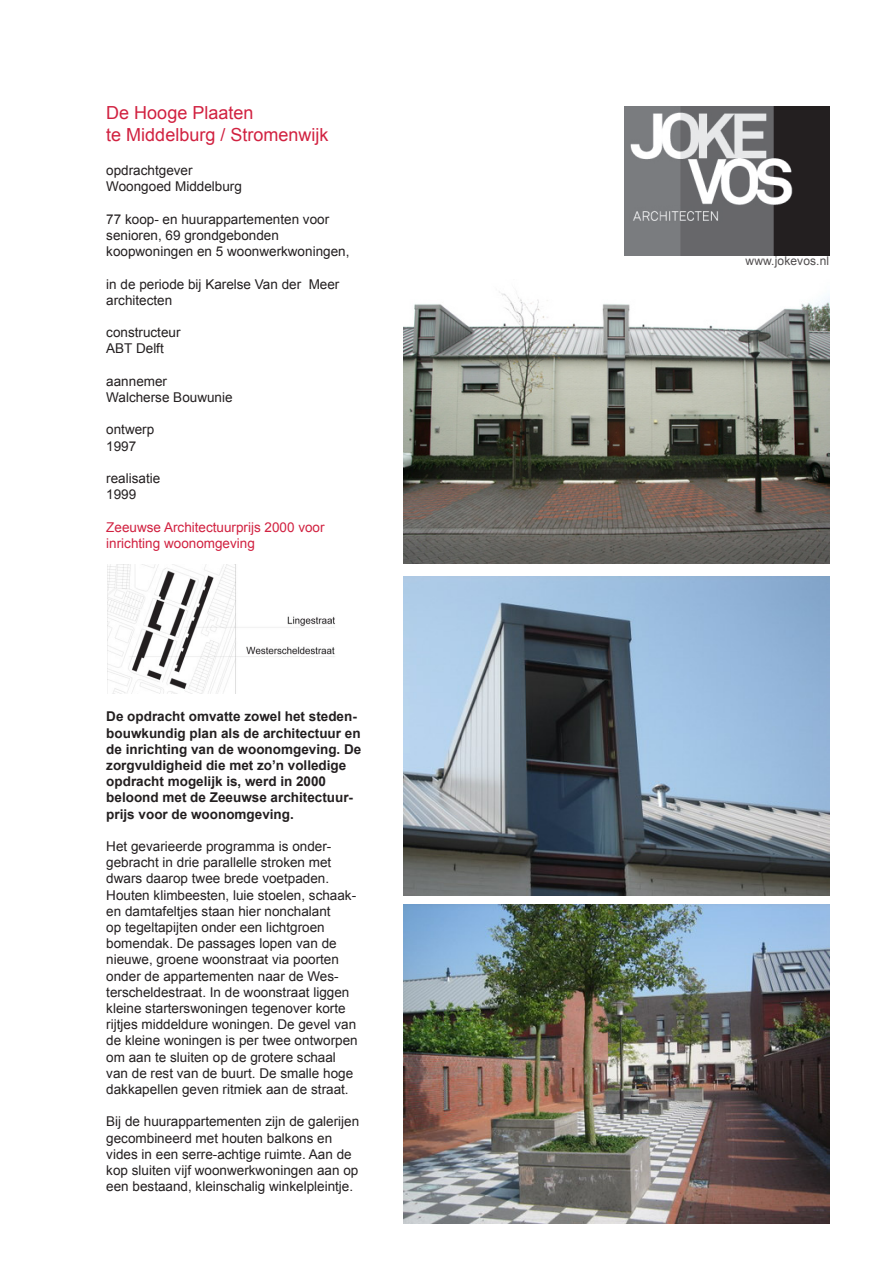
<style>
.page{position:relative;width:893px;height:1263px;background:#fff}
.page>*{position:absolute;margin:0;border:0;box-sizing:border-box;transform-origin:0 0}
.TITEL_Arial_12{font:18px "Arial";color:#d12140}
.tekst_Arial_9{font:13.5px/16.2px "Arial";color:#231f20}
.tekst_Arial_9_bold{font:700 13.5px/16.2px "Arial";color:#231f20}
.tekst_Arial_9-2{font:13.5px/16.2px "Arial";color:#d12140}
.t1{font:12px "Arial";letter-spacing:.01em;color:#231f20}
</style>
<div class="page">
<img style="left:624px;top:106px;width:205px;height:149px">
<img style="left:107px;top:564px;width:228px;height:129px">
<img style="left:404px;top:291px;width:425px;height:273px">
<img style="left:404px;top:576px;width:425px;height:319px">
<img style="left:404px;top:905px;width:425px;height:319px">
<p class="TITEL_Arial_12" style="left:106px;top:101px;width:149px">De Hooge Plaaten</p>
<p class="TITEL_Arial_12" style="left:106px;top:123px;width:224px">te Middelburg / Stromenwijk</p>
<p class="tekst_Arial_9" style="left:106px;top:163px;width:88px">opdrachtgever</p>
<p class="tekst_Arial_9" style="left:106px;top:179px;width:137px">Woongoed Middelburg</p>
<p class="tekst_Arial_9" style="left:106px;top:211px;width:224px">77 koop- en huurappartementen voor</p>
<p class="tekst_Arial_9" style="left:106px;top:227px;width:174px">senioren, 69 grondgebonden</p>
<p class="tekst_Arial_9" style="left:106px;top:244px;width:245px">koopwoningen en 5 woonwerkwoningen,</p>
<p class="tekst_Arial_9" style="left:106px;top:276px;width:235px">in de periode bij Karelse Van der Meer architecten</p>
<p class="tekst_Arial_9" style="left:106px;top:325px;width:76px">constructeur</p>
<p class="tekst_Arial_9" style="left:106px;top:341px;width:59px">ABT Delft</p>
<p class="tekst_Arial_9" style="left:106px;top:373px;width:62px">aannemer</p>
<p class="tekst_Arial_9" style="left:106px;top:389px;width:128px">Walcherse Bouwunie</p>
<p class="tekst_Arial_9" style="left:106px;top:422px;width:50px">ontwerp</p>
<p class="tekst_Arial_9" style="left:106px;top:438px;width:32px">1997</p>
<p class="tekst_Arial_9" style="left:106px;top:470px;width:56px">realisatie</p>
<p class="tekst_Arial_9" style="left:106px;top:487px;width:32px">1999</p>
<p class="tekst_Arial_9-2" style="left:106px;top:519px;width:220px">Zeeuwse Architectuurprijs 2000 voor inrichting woonomgeving</p>
<p class="tekst_Arial_9_bold" style="left:106px;top:709px;width:257px">De opdracht omvatte zowel het steden&shy;bouwkundig plan als de architectuur en de inrichting van de woonomgeving. De zorgvuldigheid die met zo’n volledige opdracht mogelijk is, werd in 2000</p>
<p class="tekst_Arial_9_bold" style="left:106px;top:790px;width:248px">beloond met de Zeeuwse architectuur&shy;prijs voor de woonomgeving.</p>
<p class="tekst_Arial_9" style="left:106px;top:838px;width:253px">Het gevarieerde programma is onder&shy;gebracht in drie parallelle stroken met dwars daarop twee brede voetpaden.<br>Houten klimbeesten, luie stoelen, schaak&shy;en damtafeltjes staan hier nonchalant<br>op tegeltapijten onder een lichtgroen bomendak. De passages lopen van de nieuwe, groene woonstraat via poorten onder de appartementen naar de Wes&shy;terscheldestraat. In de woonstraat liggen kleine starterswoningen tegenover korte rijtjes middeldure woningen. De gevel van de kleine woningen is per twee ontworpen om aan te sluiten op de grotere schaal van de rest van de buurt. De smalle hoge dakkapellen geven ritmiek aan de straat.</p>
<p class="tekst_Arial_9" style="left:106px;top:1114px;width:254px">Bij de huurappartementen zijn de galerijen gecombineerd met houten balkons en vides in een serre-achtige ruimte. Aan de kop sluiten vijf woonwerkwoningen aan op een bestaand, kleinschalig winkelpleintje.</p>
<p class="t1" style="left:746px;top:253px;width:85px">www.jokevos.nl</p>
</div>
